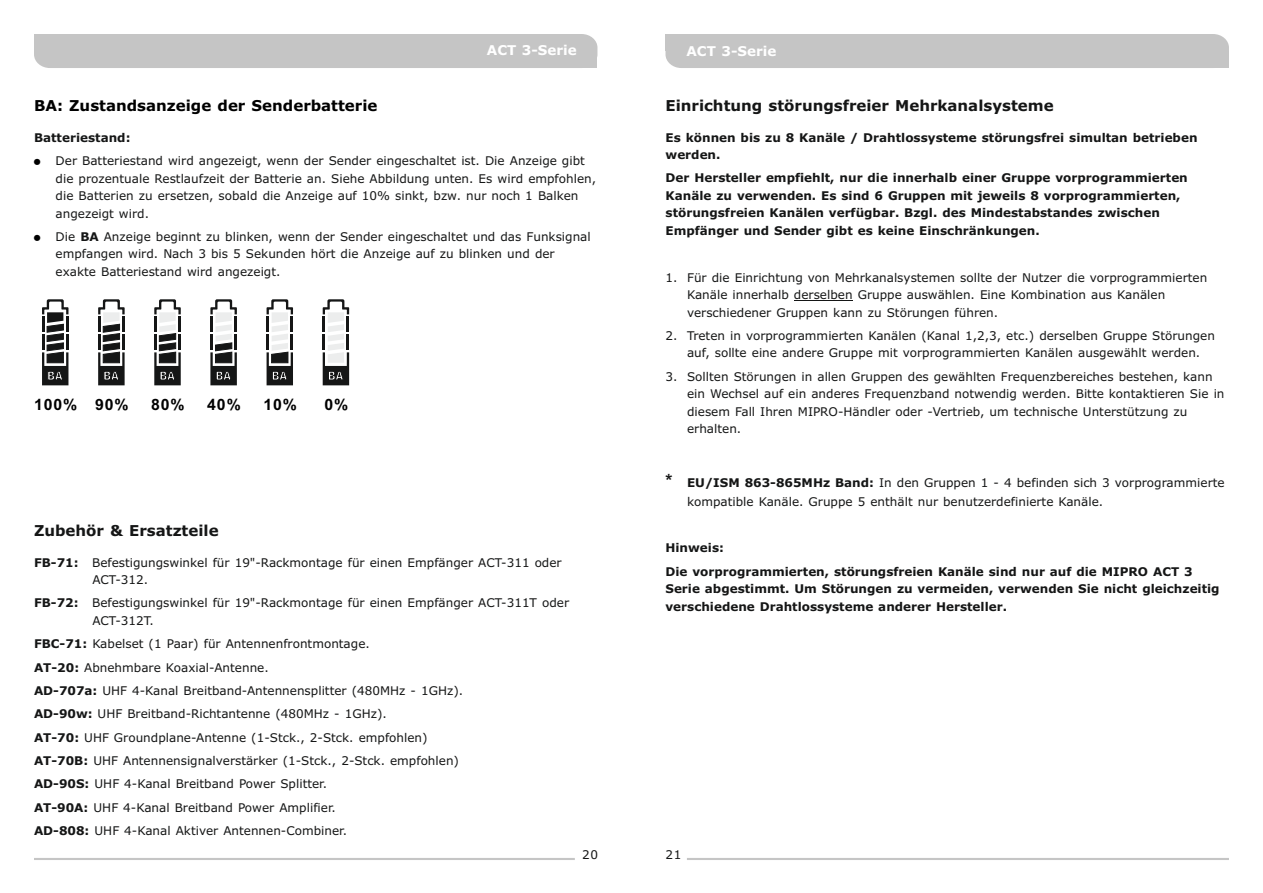
<style>
.page{position:relative;width:1263px;height:893px;background:#fff}
.page>*{position:absolute;margin:0;border:0;box-sizing:border-box;transform-origin:0 0}
.t1{font:700 15.6px "Arial";letter-spacing:.055em;color:#000}
.t2{font:700 15px "Verdana";color:#151616}
.t3{font:700 15px "Verdana";color:#000}
.t4{font:700 13.5px "Verdana";color:#fff}
.t5{font:12px/17.5px "Verdana";color:#151616}
.t6{font:700 12px/17.5px "Verdana";color:#151616}
.s1{font-weight:700}
.s2{font-family:"Arial";font-weight:700;font-size:18px}
</style>
<div class="page">
<svg style="left:42px;top:299px;width:27px;height:86px"></svg>
<svg style="left:98px;top:299px;width:27px;height:86px"></svg>
<svg style="left:154px;top:299px;width:27px;height:86px"></svg>
<svg style="left:210px;top:299px;width:27px;height:86px"></svg>
<svg style="left:267px;top:299px;width:26px;height:86px"></svg>
<svg style="left:323px;top:299px;width:26px;height:86px"></svg>
<div style="left:665px;top:34px;width:564px;height:34px;background:#c5c5c5"></div>
<div style="left:665px;top:34px;width:273px;height:17px;background:#c5c5c5"></div>
<div style="left:938px;top:51px;width:291px;height:17px;background:#c5c5c5"></div>
<div style="left:34px;top:34px;width:563px;height:34px;background:#c5c5c5"></div>
<div style="left:34px;top:34px;width:272px;height:17px;background:#c5c5c5"></div>
<div style="left:306px;top:51px;width:291px;height:17px;background:#c5c5c5"></div>
<hr style="left:34px;top:858px;width:541px;height:2px;background:#c5c5c5">
<hr style="left:687px;top:858px;width:542px;height:2px;background:#c5c5c5">
<hr style="left:794px;top:300px;width:59px;height:1px;background:#151616">
<p class="t4" style="left:487px;top:44px;width:91px">ACT 3-Serie</p>
<p class="t4" style="left:686px;top:46px;width:91px">ACT 3-Serie</p>
<p class="t3" style="left:34px;top:99px;width:345px">BA: Zustandsanzeige der Senderbatterie</p>
<p class="t6" style="left:34px;top:130px;width:98px">Batteriestand:</p>
<p class="t5" style="left:56px;top:153px;width:542px">Der Batteriestand wird angezeigt, wenn der Sender eingeschaltet ist. Die Anzeige gibt die prozentuale Restlaufzeit der Batterie an. Siehe Abbildung unten. Es wird empfohlen, die Batterien zu ersetzen, sobald die Anzeige auf 10% sinkt, bzw. nur noch 1 Balken angezeigt wird.</p>
<p class="t5" style="left:56px;top:229px;width:537px">Die <span class="s1">BA</span> Anzeige beginnt zu blinken, wenn der Sender eingeschaltet und das Funksignal empfangen wird. Nach 3 bis 5 Sekunden hört die Anzeige auf zu blinken und der exakte Batteriestand wird angezeigt.</p>
<h1 class="t1" style="left:34px;top:399px;width:96px">100% 90%</h1>
<h1 class="t1" style="left:151px;top:399px;width:35px">80%</h1>
<h1 class="t1" style="left:207px;top:399px;width:35px">40%</h1>
<h1 class="t1" style="left:263px;top:399px;width:35px">10%</h1>
<h1 class="t1" style="left:324px;top:399px;width:25px">0%</h1>
<p class="t2" style="left:34px;top:524px;width:186px">Zubehör &amp; Ersatzteile</p>
<p class="t5" style="left:92px;top:554px;width:471px;text-indent:-58px"><span class="s1">FB-71:</span> Befestigungswinkel für 19"-Rackmontage für einen Empfänger ACT-311 oder<br>ACT-312.</p>
<p class="t5" style="left:92px;top:595px;width:478px;text-indent:-58px"><span class="s1">FB-72:</span> Befestigungswinkel für 19"-Rackmontage für einen Empfänger ACT-311T oder<br>ACT-312T.</p>
<p class="t5" style="left:34px;top:633px;width:431px;line-height:23.4px"><span class="s1">FBC-71:</span> Kabelset (1 Paar) für Antennenfrontmontage.<br><span class="s1">AT-20:</span> Abnehmbare Koaxial-Antenne.<br><span class="s1">AD-707a:</span> UHF 4-Kanal Breitband-Antennensplitter (480MHz - 1GHz).<br><span class="s1">AD-90w:</span> UHF Breitband-Richtantenne (480MHz - 1GHz).<br><span class="s1">AT-70:</span> UHF Groundplane-Antenne (1-Stck., 2-Stck. empfohlen)<br><span class="s1">AT-70B:</span> UHF Antennensignalverstärker (1-Stck., 2-Stck. empfohlen)<br><span class="s1">AD-90S:</span> UHF 4-Kanal Breitband Power Splitter.<br><span class="s1">AT-90A:</span> UHF 4-Kanal Breitband Power Amplifier.<br><span class="s1">AD-808:</span> UHF 4-Kanal Aktiver Antennen-Combiner.</p>
<p class="t2" style="left:665px;top:99px;width:390px">Einrichtung störungsfreier Mehrkanalsysteme</p>
<p class="t6" style="left:666px;top:129px;width:533px">Es können bis zu 8 Kanäle / Drahtlossysteme störungsfrei simultan betrieben werden.</p>
<p class="t6" style="left:666px;top:170px;width:524px">Der Hersteller empfiehlt, nur die innerhalb einer Gruppe vorprogrammierten Kanäle zu verwenden. Es sind 6 Gruppen mit jeweils 8 vorprogrammierten, störungsfreien Kanälen verfügbar. Bzgl. des Mindestabstandes zwischen Empfänger und Sender gibt es keine Einschränkungen.</p>
<p class="t5" style="left:687px;top:269px;width:522px;text-indent:-22px">1. Für die Einrichtung von Mehrkanalsystemen sollte der Nutzer die vorprogrammierten<br>Kanäle innerhalb derselben Gruppe auswählen. Eine Kombination aus Kanälen verschiedener Gruppen kann zu Störungen führen.</p>
<p class="t5" style="left:665px;top:328px;width:551px;text-align:center">2. Treten in vorprogrammierten Kanälen (Kanal 1,2,3, etc.) derselben Gruppe Störungen auf, sollte eine andere Gruppe mit vorprogrammierten Kanälen ausgewählt werden.</p>
<p class="t5" style="left:687px;top:369px;width:539px;text-indent:-22px">3. Sollten Störungen in allen Gruppen des gewählten Frequenzbereiches bestehen, kann ein Wechsel auf ein anderes Frequenzband notwendig werden. Bitte kontaktieren Sie in diesem Fall Ihren MIPRO-Händler oder -Vertrieb, um technische Unterstützung zu erhalten.</p>
<p class="t5" style="left:687px;top:474px;width:539px;line-height:19px;text-indent:-22px"><span class="s2">*</span> <span class="s1">EU/ISM 863-865MHz Band:</span> In den Gruppen 1 - 4 befinden sich 3 vorprogrammierte kompatible Kanäle. Gruppe 5 enthält nur benutzerdefinierte Kanäle.</p>
<p class="t6" style="left:665px;top:537px;width:529px;line-height:23.4px">Hinweis:<br>Die vorprogrammierten, störungsfreien Kanäle sind nur auf die MIPRO ACT 3</p>
<p class="t6" style="left:665px;top:581px;width:556px">Serie abgestimmt. Um Störungen zu vermeiden, verwenden Sie nicht gleichzeitig verschiedene Drahtlossysteme anderer Hersteller.</p>
<p class="t5" style="left:582px;top:847px;width:18px">20</p>
<p class="t5" style="left:665px;top:847px;width:18px">21</p>
</div>
